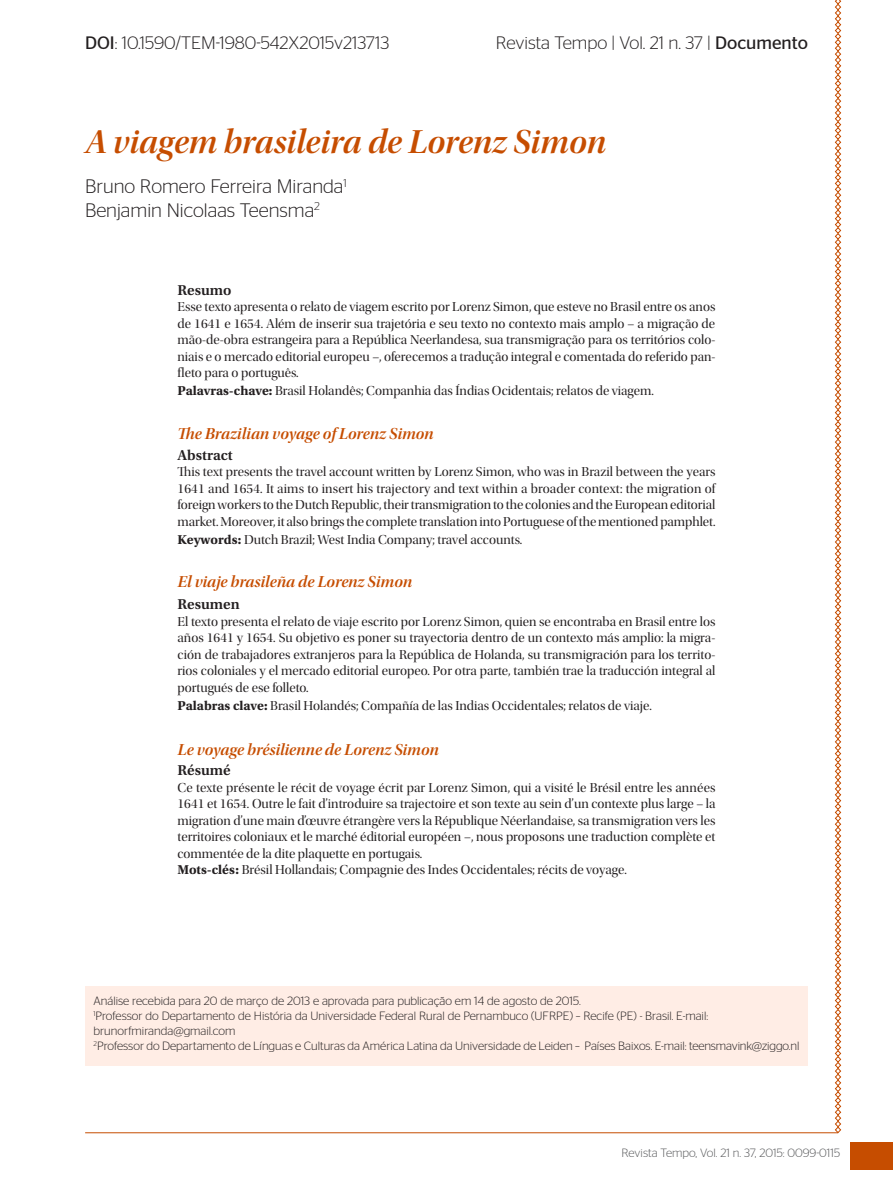
<style>
.page{position:relative;width:893px;height:1191px;background:#fff}
.page>*{position:absolute;margin:0;border:0;box-sizing:border-box;transform-origin:0 0}
._01_título_PT{font:34.5px "Utopia Std Semibold Disp It";color:#c64d00}
._02_autores{font:300 19.5px "Stag Sans";color:#231f20}
._10_cabeçalhos{font:300 18px "Stag Sans";color:#231f20}
._03_2_1_título_ESP{font:16.5px "Utopia Std Semibold Disp It";color:#c64d00}
._03_1_2_palavras-cha{font:16.5px "Utopia Std Semibold Disp It";color:#c64d00}
._03_0_titulo_resumo{font:600 15px "Utopia Std";color:#231f20}
._03_3_2_resumo_IN{font:600 15px "Utopia Std";color:#231f20}
._03_4_2_resumo_FR{font:600 15px "Utopia Std";color:#231f20}
._03_4_2_resumo_FR-2{font:13.5px/16.5px "Utopia Std Disp";color:#231f20;text-align:justify}
._03_1_2_palavras-cha-2{font:13.5px "Utopia Std Disp";color:#231f20}
._05_Titulação{font:300 12px/15px "Stag Sans";color:#231f20}
.t1{font:300 12px "Stag Sans";color:#57585a}
.s1{font-weight:400}
.s2{font-family:"Utopia Std";font-weight:700}
</style>
<div class="page">
<svg style="left:835px;top:0;width:6px;height:1133px"></svg>
<hr style="left:85px;top:1132px;width:753px;height:1px;background:#c64d00">
<div style="left:850px;top:1141px;width:43px;height:28px;background:#c64d00"></div>
<div style="left:85px;top:986px;width:723px;height:79px;background:#ffede5"></div>
<p class="_10_cabeçalhos" style="left:375px;top:33px;width:23px">09</p>
<p class="_10_cabeçalhos" style="left:539px;top:33px;width:260px">Revista Tempo | Vol. 21 n. 37 | <span class="s1">Artig</span></p>
<p class="_10_cabeçalhos" style="left:85px;top:33px;width:306px"><span class="s1">DOI</span>: 10.1590/TEM-1980-542X2015v213713</p>
<p class="_10_cabeçalhos" style="left:496px;top:33px;width:314px">Revista Tempo | Vol. 21 n. 37 | <span class="s1">Documento</span></p>
<p class="_01_título_PT" style="left:85px;top:123px;width:523px">A viagem brasileira de Lorenz Simon</p>
<p class="_02_autores" style="left:85px;top:176px;width:263px">Bruno Romero Ferreira Miranda<sup>1</sup></p>
<p class="_02_autores" style="left:85px;top:199px;width:236px">Benjamin Nicolaas Teensma<sup>2</sup></p>
<p class="_03_0_titulo_resumo" style="left:178px;top:281px;width:55px">Resumo</p>
<p class="_03_4_2_resumo_FR-2" style="left:178px;top:299px;width:539px">Esse texto apresenta o relato de viagem escrito por Lorenz Simon, que esteve no Brasil entre os anos de 1641 e 1654. Além de inserir sua trajetória e seu texto no contexto mais amplo – a migração de mão-de-obra estrangeira para a República Neerlandesa, sua transmigração para os territórios colo&shy;niais e o mercado editorial europeu –, oferecemos a tradução integral e comentada do referido pan&shy;fleto para o português.</p>
<p class="_03_1_2_palavras-cha-2" style="left:178px;top:384px;width:478px"><span class="s2">Palavras-chave:</span> Brasil Holandês; Companhia das Índias Ocidentais; relatos de viagem.</p>
<p class="_03_2_1_título_ESP" style="left:178px;top:424px;width:258px">The Brazilian voyage of Lorenz Simon</p>
<p class="_03_3_2_resumo_IN" style="left:178px;top:446px;width:57px">Abstract</p>
<p class="_03_4_2_resumo_FR-2" style="left:178px;top:464px;width:539px">This text presents the travel account written by Lorenz Simon, who was in Brazil between the years 1641 and 1654. It aims to insert his trajectory and text within a broader context: the migration of foreign workers to the Dutch Republic, their transmigration to the colonies and the European editorial market. Moreover, it also brings the complete translation into Portuguese of the mentioned pamphlet.</p>
<p class="_03_1_2_palavras-cha-2" style="left:178px;top:532px;width:346px"><span class="s2">Keywords:</span> Dutch Brazil; West India Company; travel accounts.</p>
<p class="_03_2_1_título_ESP" style="left:178px;top:573px;width:236px">El viaje brasileña de Lorenz Simon</p>
<p class="_03_0_titulo_resumo" style="left:178px;top:596px;width:64px">Resumen</p>
<p class="_03_4_2_resumo_FR-2" style="left:178px;top:613px;width:539px">El texto presenta el relato de viaje escrito por Lorenz Simon, quien se encontraba en Brasil entre los años 1641 y 1654. Su objetivo es poner su trayectoria dentro de un contexto más amplio: la migra&shy;ción de trabajadores extranjeros para la República de Holanda, su transmigración para los territo&shy;rios coloniales y el mercado editorial europeo. Por otra parte, también trae la traducción integral al portugués de ese folleto.</p>
<p class="_03_1_2_palavras-cha-2" style="left:178px;top:698px;width:476px"><span class="s2">Palabras clave:</span> Brasil Holandés; Compañía de las Indias Occidentales; relatos de viaje.</p>
<p class="_03_1_2_palavras-cha" style="left:178px;top:740px;width:263px">Le voyage brésilienne de Lorenz Simon</p>
<p class="_03_4_2_resumo_FR" style="left:178px;top:762px;width:55px">Résumé</p>
<p class="_03_4_2_resumo_FR-2" style="left:178px;top:779px;width:539px">Ce texte présente le récit de voyage écrit par Lorenz Simon, qui a visité le Brésil entre les années 1641 et 1654. Outre le fait d’introduire sa trajectoire et son texte au sein d’un contexte plus large – la migration d’une main d’œuvre étrangère vers la République Néerlandaise, sa transmigration vers les territoires coloniaux et le marché éditorial européen –, nous proposons une traduction complète et commentée de la dite plaquette en portugais.</p>
<p class="_03_4_2_resumo_FR-2" style="left:178px;top:862px;width:451px"><span class="s2">Mots-clés:</span> Brésil Hollandais; Compagnie des Indes Occidentales; récits de voyage.</p>
<p class="_05_Titulação" style="left:94px;top:992px;width:489px">Análise recebida para 20 de março de 2013 e aprovada para publicação em 14 de agosto de 2015.</p>
<p class="_05_Titulação" style="left:94px;top:1007px;width:616px"><sup>1</sup>Professor do Departamento de História da Universidade Federal Rural de Pernambuco (UFRPE) – Recife (PE) - Brasil. E-mail: brunorfmiranda@gmail.com</p>
<p class="_05_Titulação" style="left:94px;top:1037px;width:707px"><sup>2</sup>Professor do Departamento de Línguas e Culturas da América Latina da Universidade de Leiden – Países Baixos. E-mail: teensmavink@ziggo.nl</p>
<p class="t1" style="left:622px;top:1146px;width:220px">Revista Tempo, Vol. 21 n. 37, 2015: 0099-0115</p>
</div>
